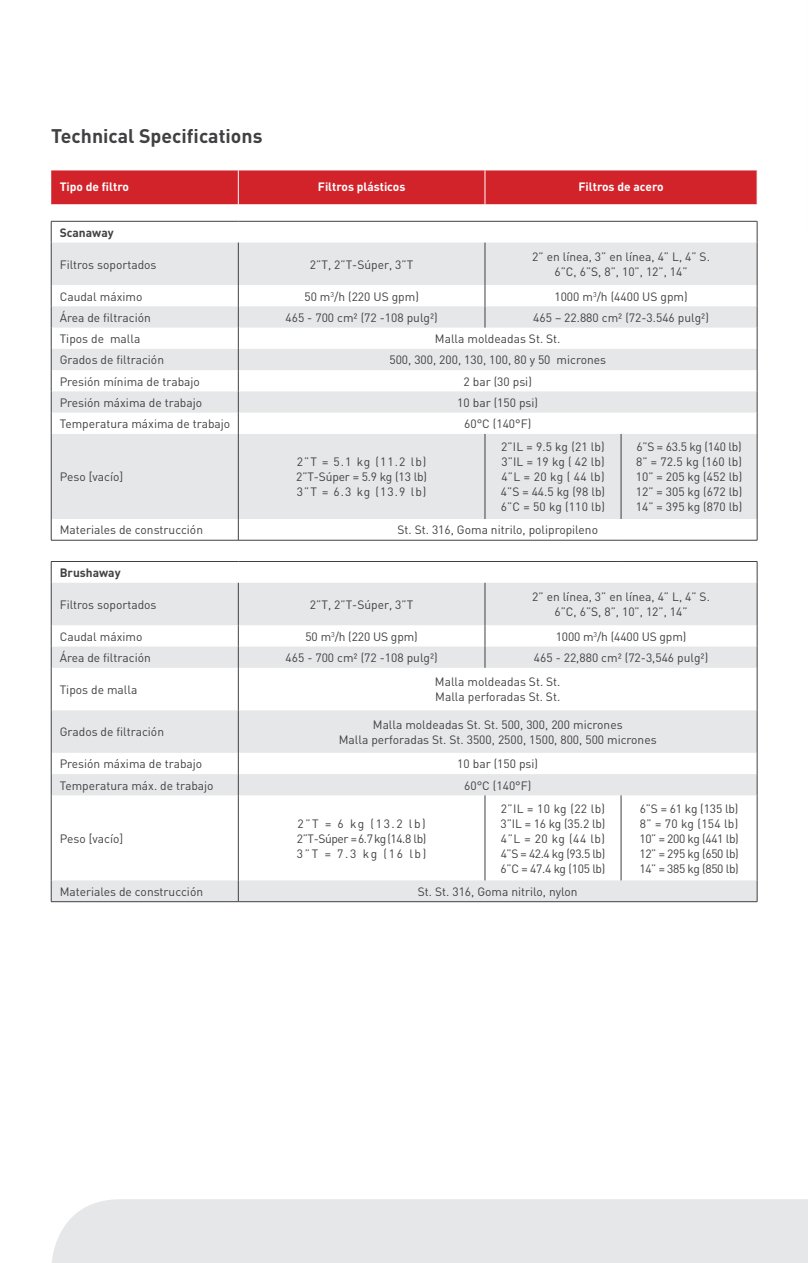
<style>
.page{position:relative;width:808px;height:1263px;background:#fff}
.page>*{position:absolute;margin:0;border:0;box-sizing:border-box;transform-origin:0 0}
.t1{font:700 19.5px "DIN";color:#414042}
.t2{font:12px/15px "DIN";color:#414042;text-align:justify}
.t3{font:700 12px "DIN";color:#fff}
.t4{font:700 12px "DIN";color:#414042}
</style>
<div class="page">
<div style="left:51px;top:170px;width:706px;height:34px;background:#d2232a"></div>
<svg style="left:51px;top:204px;width:706px;height:39px"></svg>
<svg style="left:52px;top:243px;width:705px;height:658px;fill:#e6e7e8"></svg>
<hr style="left:238px;top:170px;width:1px;height:34px;background:#fff">
<hr style="left:485px;top:170px;width:1px;height:34px;background:#fff">
<svg style="left:51px;top:222px;width:1px;height:21px"></svg>
<hr style="left:51px;top:221px;width:187px;height:1px;background:#414042">
<hr style="left:238px;top:221px;width:247px;height:1px;background:#414042">
<hr style="left:485px;top:221px;width:136px;height:1px;background:#414042">
<hr style="left:621px;top:221px;width:136px;height:1px;background:#414042">
<svg style="left:757px;top:221px;width:1px;height:22px"></svg>
<hr style="left:51px;top:243px;width:1px;height:42px;background:#414042">
<hr style="left:238px;top:243px;width:1px;height:42px;background:#414042">
<hr style="left:485px;top:243px;width:1px;height:42px;background:#414042">
<hr style="left:757px;top:243px;width:1px;height:42px;background:#414042">
<svg style="left:485px;top:285px;width:1px;height:43px"></svg>
<svg style="left:51px;top:285px;width:1px;height:149px"></svg>
<svg style="left:238px;top:285px;width:1px;height:149px"></svg>
<svg style="left:757px;top:285px;width:1px;height:149px"></svg>
<hr style="left:51px;top:434px;width:1px;height:85px;background:#414042">
<hr style="left:238px;top:434px;width:1px;height:85px;background:#414042">
<hr style="left:485px;top:434px;width:1px;height:85px;background:#414042">
<hr style="left:621px;top:434px;width:1px;height:85px;background:#414042">
<hr style="left:757px;top:434px;width:1px;height:85px;background:#414042">
<svg style="left:51px;top:519px;width:1px;height:21px"></svg>
<svg style="left:238px;top:519px;width:1px;height:21px"></svg>
<svg style="left:757px;top:519px;width:1px;height:21px"></svg>
<hr style="left:51px;top:540px;width:187px;height:1px;background:#414042">
<hr style="left:238px;top:540px;width:247px;height:1px;background:#414042">
<hr style="left:485px;top:540px;width:136px;height:1px;background:#414042">
<hr style="left:621px;top:540px;width:136px;height:1px;background:#414042">
<svg style="left:51px;top:562px;width:1px;height:21px"></svg>
<hr style="left:51px;top:561px;width:187px;height:1px;background:#414042">
<hr style="left:238px;top:561px;width:247px;height:1px;background:#414042">
<hr style="left:485px;top:561px;width:136px;height:1px;background:#414042">
<hr style="left:621px;top:561px;width:136px;height:1px;background:#414042">
<svg style="left:757px;top:562px;width:1px;height:21px"></svg>
<hr style="left:51px;top:583px;width:1px;height:42px;background:#414042">
<hr style="left:238px;top:583px;width:1px;height:42px;background:#414042">
<hr style="left:485px;top:583px;width:1px;height:42px;background:#414042">
<hr style="left:757px;top:583px;width:1px;height:42px;background:#414042">
<svg style="left:51px;top:625px;width:1px;height:43px"></svg>
<svg style="left:238px;top:625px;width:1px;height:43px"></svg>
<svg style="left:485px;top:625px;width:1px;height:43px"></svg>
<svg style="left:757px;top:625px;width:1px;height:43px"></svg>
<hr style="left:51px;top:668px;width:1px;height:42px;background:#414042">
<hr style="left:238px;top:668px;width:1px;height:42px;background:#414042">
<hr style="left:757px;top:668px;width:1px;height:42px;background:#414042">
<hr style="left:51px;top:710px;width:1px;height:43px;background:#414042">
<hr style="left:238px;top:710px;width:1px;height:43px;background:#414042">
<hr style="left:757px;top:710px;width:1px;height:43px;background:#414042">
<svg style="left:51px;top:753px;width:1px;height:42px"></svg>
<svg style="left:238px;top:753px;width:1px;height:42px"></svg>
<svg style="left:757px;top:753px;width:1px;height:42px"></svg>
<hr style="left:51px;top:795px;width:1px;height:85px;background:#414042">
<hr style="left:238px;top:795px;width:1px;height:85px;background:#414042">
<hr style="left:485px;top:795px;width:1px;height:85px;background:#414042">
<hr style="left:621px;top:795px;width:1px;height:85px;background:#414042">
<hr style="left:757px;top:795px;width:1px;height:85px;background:#414042">
<svg style="left:51px;top:880px;width:1px;height:21px"></svg>
<hr style="left:51px;top:901px;width:187px;height:1px;background:#414042">
<svg style="left:238px;top:880px;width:1px;height:21px"></svg>
<hr style="left:238px;top:901px;width:247px;height:1px;background:#414042">
<hr style="left:485px;top:901px;width:136px;height:1px;background:#414042">
<hr style="left:621px;top:901px;width:136px;height:1px;background:#414042">
<svg style="left:757px;top:880px;width:1px;height:21px"></svg>
<div style="left:52px;top:1199px;width:756px;height:64px;background:#e6e7e8"></div>
<h1 class="t1" style="left:51px;top:124px;width:213px">Technical Specifications</h1>
<p class="t3" style="left:60px;top:179px;width:71px">Tipo de filtro</p>
<p class="t3" style="left:318px;top:179px;width:89px">Filtros plásticos</p>
<p class="t3" style="left:578px;top:179px;width:87px">Filtros de acero</p>
<p class="t4" style="left:60px;top:225px;width:55px">Scanaway</p>
<p class="t2" style="left:60px;top:257px;width:98px">Filtros soportados</p>
<p class="t2" style="left:310px;top:257px;width:105px">2”T, 2”T-Súper, 3”T</p>
<p class="t2" style="left:532px;top:249px;width:179px;text-align:center">2” en línea, 3” en línea, 4” L, 4” S.<br>6”C, 6”S, 8”, 10”, 12”, 14”</p>
<p class="t2" style="left:60px;top:289px;width:84px">Caudal máximo</p>
<p class="t2" style="left:304px;top:289px;width:116px">50 m<sup>3</sup>/h (220 US gpm)</p>
<p class="t2" style="left:554px;top:289px;width:135px">1000 m<sup>3</sup>/h (4400 US gpm)</p>
<p class="t2" style="left:60px;top:310px;width:93px">Área de filtración</p>
<p class="t2" style="left:286px;top:310px;width:154px">465 - 700 cm² (72 -108 pulg²)</p>
<p class="t2" style="left:533px;top:310px;width:177px">465 – 22.880 cm² (72-3.546 pulg²)</p>
<p class="t2" style="left:60px;top:331px;width:82px">Tipos de malla</p>
<p class="t2" style="left:435px;top:331px;width:127px">Malla moldeadas St. St.</p>
<p class="t2" style="left:60px;top:352px;width:106px">Grados de filtración</p>
<p class="t2" style="left:389px;top:352px;width:218px">500, 300, 200, 130, 100, 80 y 50 micrones</p>
<p class="t2" style="left:60px;top:374px;width:142px">Presión mínima de trabajo</p>
<p class="t2" style="left:464px;top:374px;width:70px">2 bar (30 psi)</p>
<p class="t2" style="left:60px;top:395px;width:144px">Presión máxima de trabajo</p>
<p class="t2" style="left:457px;top:395px;width:82px">10 bar (150 psi)</p>
<p class="t2" style="left:60px;top:416px;width:172px">Temperatura máxima de trabajo</p>
<p class="t2" style="left:464px;top:416px;width:69px">60°C (140°F)</p>
<p class="t2" style="left:60px;top:469px;width:65px">Peso [vacío]</p>
<p class="t2" style="left:296px;top:454px;width:132px">2”T = 5.1 kg (11.2 lb)<br>2”T-Súper = 5.9 kg (13 lb)<br>3”T = 6.3 kg (13.9 lb)</p>
<p class="t2" style="left:501px;top:439px;width:106px">2”IL = 9.5 kg (21 lb)<br>3”IL = 19 kg ( 42 lb)<br>4”L = 20 kg ( 44 lb)<br>4”S = 44.5 kg (98 lb)<br>6”C = 50 kg (110 lb)</p>
<p class="t2" style="left:636px;top:439px;width:108px">6”S = 63.5 kg (140 lb)<br>8” = 72.5 kg (160 lb)<br>10” = 205 kg (452 lb)<br>12” = 305 kg (672 lb)<br>14” = 395 kg (870 lb)</p>
<p class="t2" style="left:60px;top:522px;width:145px">Materiales de construcción</p>
<p class="t2" style="left:397px;top:522px;width:202px">St. St. 316, Goma nitrilo, polipropileno</p>
<p class="t4" style="left:60px;top:565px;width:62px">Brushaway</p>
<p class="t2" style="left:60px;top:597px;width:98px">Filtros soportados</p>
<p class="t2" style="left:310px;top:597px;width:105px">2”T, 2”T-Súper, 3”T</p>
<p class="t2" style="left:532px;top:589px;width:179px;text-align:center">2” en línea, 3” en línea, 4” L, 4” S.<br>6”C, 6”S, 8”, 10”, 12”, 14”</p>
<p class="t2" style="left:60px;top:629px;width:84px">Caudal máximo</p>
<p class="t2" style="left:305px;top:629px;width:114px">50 m<sup>3</sup>/h (220 US gpm)</p>
<p class="t2" style="left:556px;top:629px;width:132px">1000 m<sup>3</sup>/h (4400 US gpm)</p>
<p class="t2" style="left:60px;top:650px;width:93px">Área de filtración</p>
<p class="t2" style="left:286px;top:650px;width:154px">465 - 700 cm² (72 -108 pulg²)</p>
<p class="t2" style="left:534px;top:650px;width:176px">465 - 22,880 cm² (72-3,546 pulg²)</p>
<p class="t2" style="left:60px;top:682px;width:79px">Tipos de malla</p>
<p class="t2" style="left:435px;top:674px;width:127px">Malla moldeadas St. St.<br>Malla perforadas St. St.</p>
<p class="t2" style="left:60px;top:724px;width:106px">Grados de filtración</p>
<p class="t2" style="left:339px;top:717px;width:319px;text-align:center">Malla moldeadas St. St. 500, 300, 200 micrones<br>Malla perforadas St. St. 3500, 2500, 1500, 800, 500 micrones</p>
<p class="t2" style="left:60px;top:756px;width:144px">Presión máxima de trabajo</p>
<p class="t2" style="left:457px;top:756px;width:82px">10 bar (150 psi)</p>
<p class="t2" style="left:60px;top:777px;width:155px">Temperatura máx. de trabajo</p>
<p class="t2" style="left:464px;top:777px;width:69px">60°C (140°F)</p>
<p class="t2" style="left:60px;top:831px;width:65px">Peso [vacío]</p>
<p class="t2" style="left:297px;top:816px;width:131px">2”T = 6 kg (13.2 lb)<br>2”T-Súper = 6.7 kg (14.8 lb)<br>3”T = 7.3 kg (16 lb)</p>
<p class="t2" style="left:500px;top:801px;width:106px">2”IL = 10 kg (22 lb)<br>3”IL = 16 kg (35.2 lb)<br>4”L = 20 kg (44 lb)<br>4”S = 42.4 kg (93.5 lb)<br>6”C = 47.4 kg (105 lb)</p>
<p class="t2" style="left:639px;top:801px;width:101px">6”S = 61 kg (135 lb)<br>8” = 70 kg (154 lb)<br>10” = 200 kg (441 lb)<br>12” = 295 kg (650 lb)<br>14” = 385 kg (850 lb)</p>
<p class="t2" style="left:60px;top:884px;width:145px">Materiales de construcción</p>
<p class="t2" style="left:418px;top:884px;width:161px">St. St. 316, Goma nitrilo, nylon</p>
</div>
